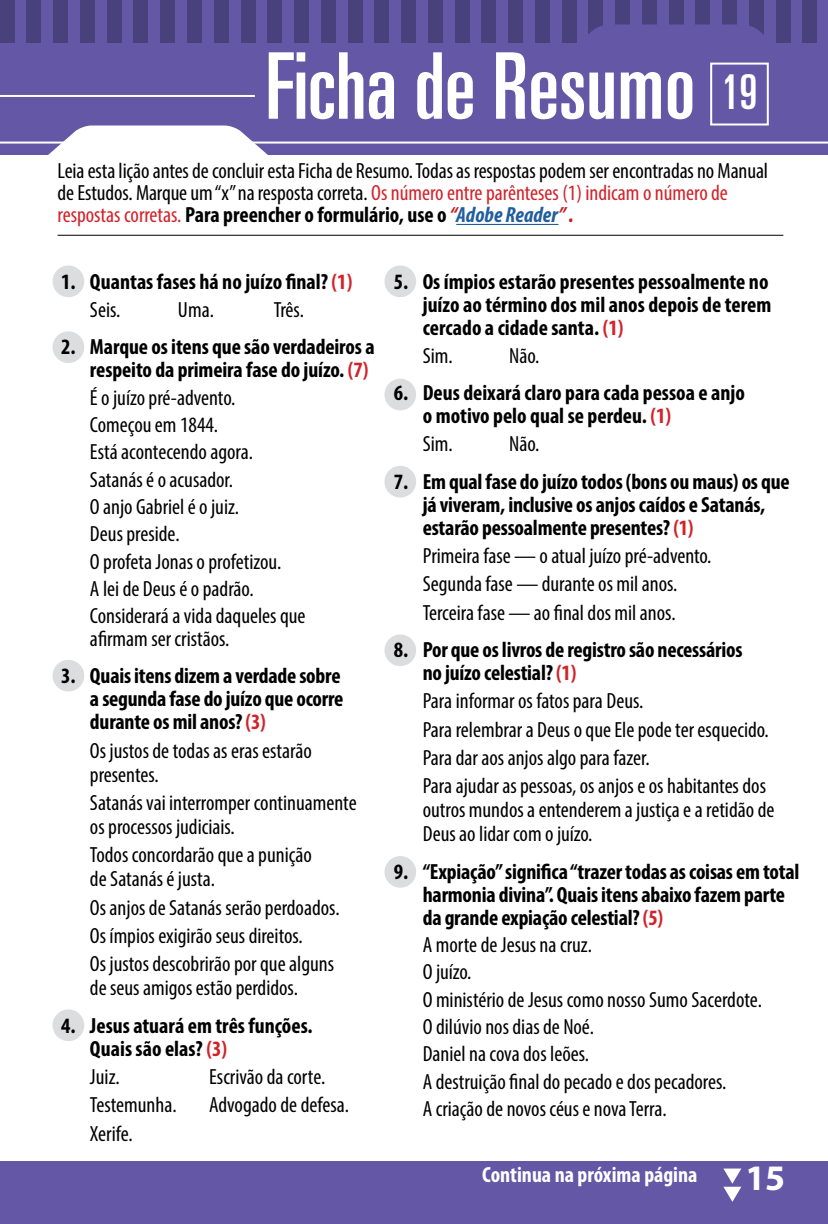
<style>
.page{position:relative;width:828px;height:1224px;background:#fff}
.page>*{position:absolute;margin:0;border:0;box-sizing:border-box;transform-origin:0 0}
.t1{font:ultra-condensed 92px "Univers";color:#fff}
.t2{font:700 36px "Myriad Pro";color:#fff}
.t3{font:condensed 22px/27.4px "Myriad Pro";color:#000}
.t4{font:700 condensed 22px/23px "Myriad Pro";letter-spacing:-.01em;color:#000}
.t5{font:700 condensed 22px "Myriad Pro";color:#fff}
.s1{font-size:48px}
.s2{color:#d2232a}
.s3{font-weight:700}
.s4{font-weight:700;font-style:italic;color:#c61d23}
.s5{font-weight:700;font-style:italic;color:#215e9e}
.s6{font-weight:400}
</style>
<div class="page">
<div style="left:0;top:0;width:828px;height:59px;background:#6458a6"></div>
<div style="left:0;top:0;width:14px;height:45px;background:#49417c"></div>
<div style="left:107px;top:0;width:14px;height:45px;background:#49417c"></div>
<div style="left:214px;top:0;width:14px;height:45px;background:#49417c"></div>
<div style="left:321px;top:0;width:14px;height:45px;background:#49417c"></div>
<div style="left:27px;top:0;width:14px;height:45px;background:#49417c"></div>
<div style="left:134px;top:0;width:14px;height:45px;background:#49417c"></div>
<div style="left:241px;top:0;width:14px;height:45px;background:#49417c"></div>
<div style="left:348px;top:0;width:14px;height:45px;background:#49417c"></div>
<div style="left:54px;top:0;width:14px;height:45px;background:#49417c"></div>
<div style="left:161px;top:0;width:14px;height:45px;background:#49417c"></div>
<div style="left:268px;top:0;width:14px;height:45px;background:#49417c"></div>
<div style="left:375px;top:0;width:14px;height:45px;background:#49417c"></div>
<div style="left:80px;top:0;width:15px;height:45px;background:#49417c"></div>
<div style="left:187px;top:0;width:15px;height:45px;background:#49417c"></div>
<div style="left:294px;top:0;width:15px;height:45px;background:#49417c"></div>
<div style="left:401px;top:0;width:15px;height:45px;background:#49417c"></div>
<div style="left:428px;top:0;width:15px;height:45px;background:#49417c"></div>
<div style="left:535px;top:0;width:15px;height:45px;background:#49417c"></div>
<div style="left:642px;top:0;width:15px;height:45px;background:#49417c"></div>
<div style="left:749px;top:0;width:15px;height:45px;background:#49417c"></div>
<div style="left:455px;top:0;width:14px;height:45px;background:#49417c"></div>
<div style="left:562px;top:0;width:14px;height:45px;background:#49417c"></div>
<div style="left:669px;top:0;width:14px;height:45px;background:#49417c"></div>
<div style="left:776px;top:0;width:14px;height:45px;background:#49417c"></div>
<div style="left:482px;top:0;width:14px;height:45px;background:#49417c"></div>
<div style="left:589px;top:0;width:14px;height:45px;background:#49417c"></div>
<div style="left:696px;top:0;width:14px;height:45px;background:#49417c"></div>
<div style="left:803px;top:0;width:14px;height:45px;background:#49417c"></div>
<div style="left:508px;top:0;width:15px;height:45px;background:#49417c"></div>
<div style="left:615px;top:0;width:15px;height:45px;background:#49417c"></div>
<div style="left:722px;top:0;width:15px;height:45px;background:#49417c"></div>
<div style="left:0;top:44px;width:828px;height:1180px;background:#6458a6"></div>
<svg style="left:535px;top:24px;width:282px;height:39px"></svg>
<svg style="left:6px;top:126px;width:304px;height:30px"></svg>
<div style="left:0;top:156px;width:828px;height:1005px;background:#fff"></div>
<div style="left:384px;top:266px;width:32px;height:31px;background:#dcddde;border-radius:50%"></div>
<div style="left:53px;top:266px;width:31px;height:31px;background:#dcddde;border-radius:50%"></div>
<hr style="left:0;top:142px;width:828px;height:2px;background:#fff">
<hr style="left:58px;top:235px;width:725px;height:1px;background:#000">
<div style="left:384px;top:379px;width:32px;height:31px;background:#dcddde;border-radius:50%"></div>
<div style="left:53px;top:331px;width:31px;height:32px;background:#dcddde;border-radius:50%"></div>
<div style="left:384px;top:466px;width:32px;height:32px;background:#dcddde;border-radius:50%"></div>
<div style="left:53px;top:660px;width:31px;height:32px;background:#dcddde;border-radius:50%"></div>
<div style="left:53px;top:1009px;width:31px;height:32px;background:#dcddde;border-radius:50%"></div>
<div style="left:384px;top:634px;width:32px;height:32px;background:#dcddde;border-radius:50%"></div>
<div style="left:384px;top:856px;width:32px;height:32px;background:#dcddde;border-radius:50%"></div>
<div style="left:710px;top:63px;width:59px;height:63px;border:2px solid #fff"></div>
<hr style="left:0;top:95px;width:255px;height:2px;background:#fff">
<hr style="left:456px;top:224px;width:103px;height:1px;background:#215e9e">
<svg style="left:723px;top:1169px;width:18px;height:33px"></svg>
<h1 class="t1" style="left:265px;top:34px;width:494px">Ficha de Resumo <span class="s1">19</span></h1>
<p class="t3" style="left:58px;top:160px;width:712px;line-height:22px">Leia esta lição antes de concluir esta Ficha de Resumo. Todas as respostas podem ser encontradas no Manual de Estudos. Marque um “x” na resposta correta. <span class="s2">Os número entre parênteses (1) indicam o número de respostas corretas.</span> <span class="s3">Para preencher o formulário, use o</span> <span class="s4">“</span><span class="s5">Adobe Reader</span><span class="s4">” .</span></p>
<p class="t4" style="left:90px;top:267px;width:264px;line-height:28.4px;text-indent:-29px">1. Quantas fases há no juízo final? <span class="s2">(1)<br></span><span class="s6">Seis.</span></p>
<p class="t3" style="left:178px;top:296px;width:37px">Uma.</p>
<p class="t3" style="left:274px;top:296px;width:32px">Três.</p>
<p class="t4" style="left:61px;top:335px;width:315px;text-align:right">2. Marque os itens que são verdadeiros a respeito da primeira fase do juízo. <span class="s2">(7)</span></p>
<p class="t3" style="left:90px;top:383px;width:217px">É o juízo pré-advento.<br>Começou em 1844.<br>Está acontecendo agora.<br>Satanás é o acusador.<br>O anjo Gabriel é o juiz.<br>Deus preside.<br>O profeta Jonas o profetizou.<br>A lei de Deus é o padrão.<br>Considerará a vida daqueles que</p>
<p class="t3" style="left:90px;top:625px;width:141px">afirmam ser cristãos.</p>
<p class="t4" style="left:90px;top:664px;width:255px;text-indent:-29px">3. Quais itens dizem a verdade sobre a segunda fase do juízo que ocorre durante os mil anos? <span class="s2">(3)</span></p>
<p class="t3" style="left:90px;top:738px;width:223px;line-height:24px">Os justos de todas as eras estarão presentes.</p>
<p class="t3" style="left:90px;top:791px;width:268px;line-height:24px">Satanás vai interromper continuamente os processos judiciais.</p>
<p class="t3" style="left:90px;top:843px;width:223px;line-height:24px">Todos concordarão que a punição de Satanás é justa.</p>
<p class="t3" style="left:90px;top:893px;width:251px;line-height:28.4px">Os anjos de Satanás serão perdoados.<br>Os ímpios exigirão seus direitos.<br>Os justos descobrirão por que alguns</p>
<p class="t3" style="left:90px;top:974px;width:209px">de seus amigos estão perdidos.</p>
<p class="t4" style="left:90px;top:1013px;width:224px;text-indent:-29px">4. Jesus atuará em três funções.<br>Quais são elas? <span class="s2">(3)</span></p>
<p class="t3" style="left:90px;top:1063px;width:31px">Juiz.</p>
<p class="t3" style="left:209px;top:1063px;width:118px">Escrivão da corte.</p>
<p class="t3" style="left:90px;top:1091px;width:88px">Testemunha.</p>
<p class="t3" style="left:209px;top:1091px;width:141px">Advogado de defesa.</p>
<p class="t3" style="left:90px;top:1119px;width:44px">Xerife.</p>
<p class="t4" style="left:423px;top:269px;width:350px;text-indent:-29px">5. Os ímpios estarão presentes pessoalmente no juízo ao término dos mil anos depois de terem cercado a cidade santa. <span class="s2">(1)</span></p>
<p class="t3" style="left:423px;top:342px;width:31px">Sim.</p>
<p class="t3" style="left:509px;top:342px;width:32px">Não.</p>
<p class="t4" style="left:423px;top:381px;width:324px;text-indent:-29px">6. Deus deixará claro para cada pessoa e anjo o motivo pelo qual se perdeu. <span class="s2">(1)</span></p>
<p class="t3" style="left:423px;top:430px;width:31px">Sim.</p>
<p class="t3" style="left:509px;top:430px;width:32px">Não.</p>
<p class="t4" style="left:423px;top:470px;width:368px;text-indent:-29px">7. Em qual fase do juízo todos (bons ou maus) os que já viveram, inclusive os anjos caídos e Satanás, estarão pessoalmente presentes? <span class="s2">(1)</span></p>
<p class="t3" style="left:423px;top:541px;width:290px;line-height:28.4px">Primeira fase — o atual juízo pré-advento.<br>Segunda fase — durante os mil anos.<br>Terceira fase — ao final dos mil anos.</p>
<p class="t4" style="left:423px;top:638px;width:321px;text-indent:-29px">8. Por que os livros de registro são necessários no juízo celestial? <span class="s2">(1)</span></p>
<p class="t3" style="left:423px;top:687px;width:348px;line-height:28.4px">Para informar os fatos para Deus.<br>Para relembrar a Deus o que Ele pode ter esquecido.<br>Para dar aos anjos algo para fazer.<br>Para ajudar as pessoas, os anjos e os habitantes dos</p>
<p class="t3" style="left:423px;top:798px;width:353px;line-height:24px">outros mundos a entenderem a justiça e a retidão de<br>Deus ao lidar com o juízo.</p>
<p class="t4" style="left:423px;top:859px;width:378px;text-indent:-29px">9. “Expiação” significa “trazer todas as coisas em total harmonia divina”. Quais itens abaixo fazem parte da grande expiação celestial? <span class="s2">(5)</span></p>
<p class="t3" style="left:423px;top:931px;width:341px">A morte de Jesus na cruz.<br>O juízo.<br>O ministério de Jesus como nosso Sumo Sacerdote.<br>O dilúvio nos dias de Noé.<br>Daniel na cova dos leões.<br>A destruição final do pecado e dos pecadores.<br>A criação de novos céus e nova Terra.</p>
<p class="t5" style="left:482px;top:1161px;width:217px">Continua na próxima página</p>
<h2 class="t2" style="left:745px;top:1155px;width:41px">15</h2>
</div>
